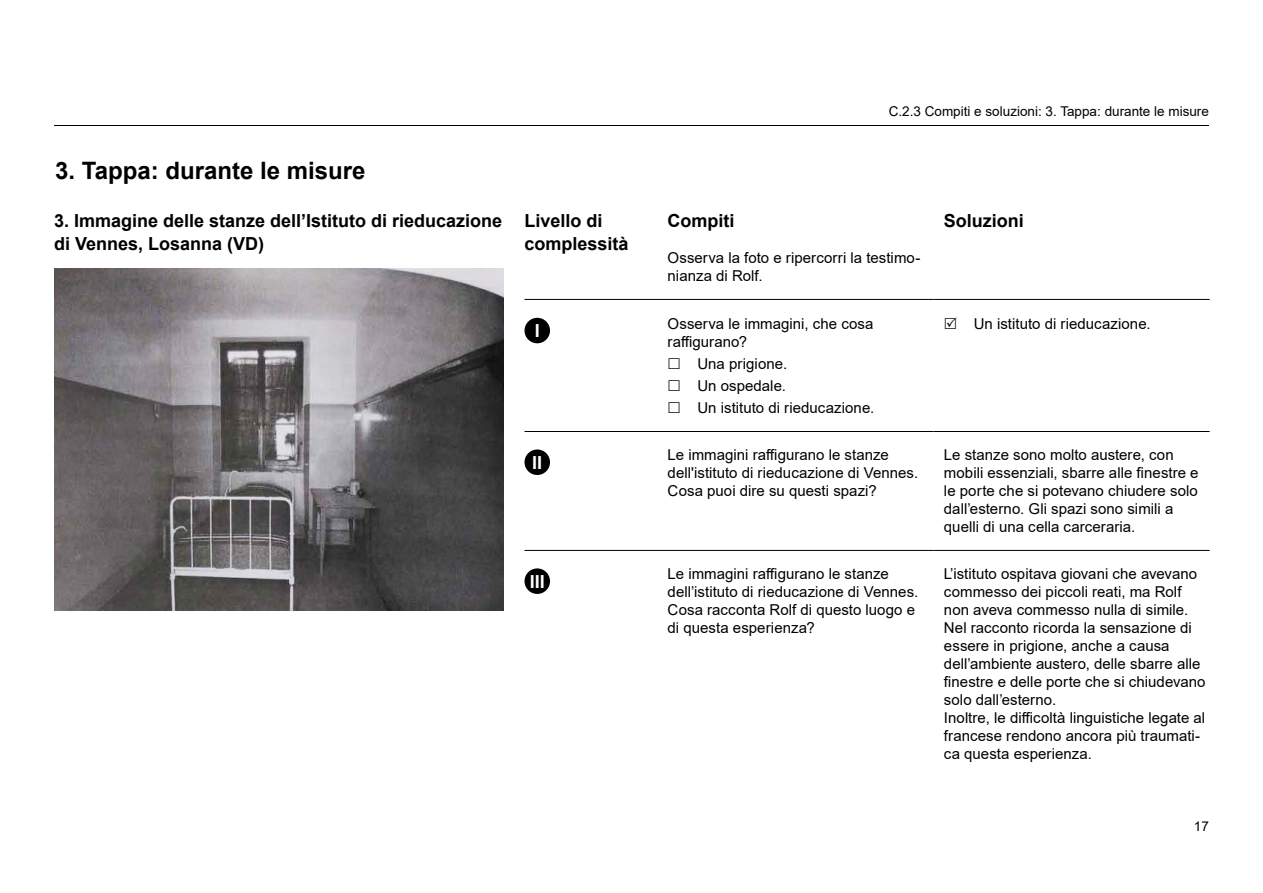
<style>
.page{position:relative;width:1263px;height:893px;background:#fff}
.page>*{position:absolute;margin:0;border:0;box-sizing:border-box;transform-origin:0 0}
.t1{font:700 24px "Arial";color:#000}
.t2{font:700 18px/22.5px "Arial";color:#000}
.t3{font:700 18px "Arial";color:#fff}
.t4{font:15px/18px "Arial";color:#000}
.t5{font:13.5px "Arial";color:#000}
</style>
<div class="page">
<hr style="left:54px;top:125px;width:1155px;height:1px;background:#000">
<hr style="left:524px;top:431px;width:133px;height:1px;background:#000">
<hr style="left:657px;top:431px;width:276px;height:1px;background:#000">
<hr style="left:933px;top:431px;width:277px;height:1px;background:#000">
<hr style="left:524px;top:550px;width:133px;height:1px;background:#000">
<hr style="left:657px;top:550px;width:276px;height:1px;background:#000">
<hr style="left:933px;top:550px;width:277px;height:1px;background:#000">
<hr style="left:524px;top:299px;width:133px;height:1px;background:#000">
<hr style="left:657px;top:299px;width:276px;height:1px;background:#000">
<hr style="left:933px;top:299px;width:277px;height:1px;background:#000">
<div style="left:524px;top:318px;width:26px;height:25px;background:#000;border-radius:50%"></div>
<div style="left:524px;top:449px;width:26px;height:26px;background:#000;border-radius:50%"></div>
<div style="left:524px;top:568px;width:26px;height:26px;background:#000;border-radius:50%"></div>
<img style="left:54px;top:268px;width:449px;height:342px">
<h1 class="t1" style="left:55px;top:154px;width:312px">3. Tappa: durante le misure</h1>
<p class="t2" style="left:54px;top:210px;width:450px">3. Immagine delle stanze dell’Istituto di rieducazione di Vennes, Losanna (VD)</p>
<p class="t5" style="left:889px;top:102px;width:322px">C.2.3 Compiti e soluzioni: 3. Tappa: durante le misure</p>
<p class="t2" style="left:524px;top:210px;width:106px">Livello di complessità</p>
<p class="t2" style="left:668px;top:210px;width:68px">Compiti</p>
<p class="t4" style="left:668px;top:249px;width:254px">Osserva la foto e ripercorri la testimo&shy;nianza di Rolf.</p>
<p class="t3" style="left:535px;top:318px;width:7px">I</p>
<p class="t4" style="left:668px;top:314px;width:207px">Osserva le immagini, che cosa raffigurano?</p>
<p class="t4" style="left:697px;top:352px;width:178px;line-height:22.2px">Una prigione.<br>Un ospedale.<br>Un istituto di rieducazione.</p>
<p class="t2" style="left:944px;top:210px;width:82px">Soluzioni</p>
<p class="t4" style="left:974px;top:314px;width:178px">Un istituto di rieducazione.</p>
<p class="t3" style="left:532px;top:450px;width:12px">II</p>
<p class="t4" style="left:668px;top:446px;width:252px">Le immagini raffigurano le stanze dell'istituto di rieducazione di Vennes.<br>Cosa puoi dire su questi spazi?</p>
<p class="t4" style="left:944px;top:446px;width:256px">Le stanze sono molto austere, con mobili essenziali, sbarre alle finestre e le porte che si potevano chiudere solo dall’esterno. Gli spazi sono simili a quelli di una cella carceraria.</p>
<p class="t3" style="left:530px;top:569px;width:17px">III</p>
<p class="t4" style="left:668px;top:565px;width:252px">Le immagini raffigurano le stanze dell’istituto di rieducazione di Vennes.<br>Cosa racconta Rolf di questo luogo e di questa esperienza?</p>
<p class="t4" style="left:944px;top:565px;width:263px">L’istituto ospitava giovani che avevano commesso dei piccoli reati, ma Rolf non aveva commesso nulla di simile.<br>Nel racconto ricorda la sensazione di essere in prigione, anche a causa dell’ambiente austero, delle sbarre alle finestre e delle porte che si chiudevano solo dall’esterno.<br>Inoltre, le difficoltà linguistiche legate al francese rendono ancora più traumati&shy;ca questa esperienza.</p>
<p class="t5" style="left:1194px;top:817px;width:17px">17</p>
</div>
